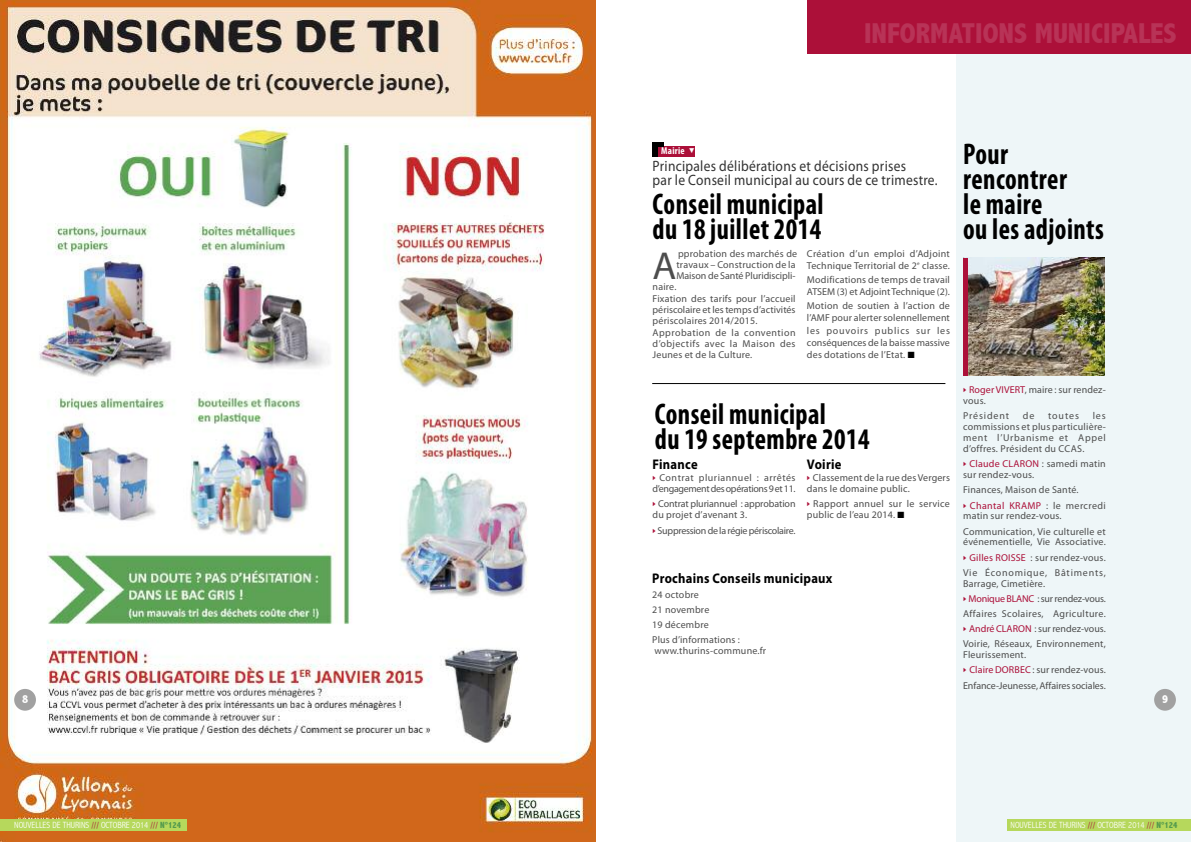
<style>
.page{position:relative;width:1191px;height:842px;background:#fff}
.page>*{position:absolute;margin:0;border:0;box-sizing:border-box;transform-origin:0 0}
.t1{font:39.1px "Myriad Pro";color:#4d4d4d}
.t2{font:700 condensed 30px/25px "Myriad Pro";letter-spacing:.015em;color:#000;scale:.9 1}
.t3{font:800 condensed 28.7px "Abadi";color:#b83357}
.t4{font:15px/14px "Myriad Pro";letter-spacing:.02em;color:#333;scale:.9 1}
.t5{font:700 14px "Myriad Pro";letter-spacing:.02em;color:#000;scale:.9 1}
.t6{font:800 condensed 12px "Abadi";color:#fff}
.t7{font:10px/10.9px "Myriad Pro";letter-spacing:.02em;color:#4d4d4d}
.t8{font:10px/15.2px "Myriad Pro";letter-spacing:-.005em;color:#4d4d4d}
.t9{font:10px/10.9px "Myriad Pro";letter-spacing:.045em;color:#4d4d4d}
.t10{font:10px/10.9px "Myriad Pro";color:#4d4d4d}
.t11{font:10px/10.9px "Myriad Pro";letter-spacing:-.01em;color:#4d4d4d}
.t12{font:10px "Myriad Pro";letter-spacing:-.025em;color:#4d4d4d}
.t13{font:10px "Myriad Pro";letter-spacing:.085em;color:#4d4d4d}
.t14{font:700 condensed 10px "Myriad Pro";letter-spacing:.03em;color:#fff}
.t15{font:300 condensed 9px "Abadi";color:#fff}
.s1{color:#000}
.s2{color:#ac1039}
.s3{font-weight:800;color:#539a4d}
</style>
<div class="page">
<div style="left:956px;top:45px;width:235px;height:797px;background:#eef6f8"></div>
<img style="left:0;top:0;width:595px;height:842px">
<div style="left:1006px;top:819px;width:185px;height:12px;background:#b6d85c"></div>
<div style="left:0;top:819px;width:187px;height:12px;background:#b6d85c"></div>
<div style="left:14px;top:689px;width:22px;height:22px;background:#a1a1a1;border-radius:50%"></div>
<div style="left:1154px;top:689px;width:21px;height:22px;background:#a1a1a1;border-radius:50%"></div>
<div style="left:807px;top:0;width:384px;height:54px;background:#ac1039"></div>
<div style="left:652px;top:146px;width:43px;height:11px;background:#ac1039"></div>
<div style="left:652px;top:146px;width:5px;height:11px;background:#000"></div>
<div style="left:652px;top:142px;width:11px;height:5px;background:#000"></div>
<hr style="left:652px;top:383px;width:293px;height:1px;background:#000">
<img style="left:967px;top:258px;width:138px;height:118px">
<hr style="left:963px;top:258px;width:4px;height:118px;background:#ac1039">
<h3 class="t3" style="left:864px;top:18px;width:314px">INFORMATIONS MUNICIPALES</h3>
<p class="t14" style="left:661px;top:147px;width:25px">Mairie</p>
<h3 class="t4" style="left:652px;top:160px;width:318px">Principales délibérations et décisions prises<br>par le Conseil municipal au cours de ce trimestre.</h3>
<h2 class="t2" style="left:652px;top:194px;width:192px">Conseil municipal du 18 juillet 2014</h2>
<h1 class="t1" style="left:652px;top:251px;width:25px">A</h1>
<p class="t7" style="left:676px;top:249px;width:122px">pprobation des marchés de travaux – Construction de la<br>Maison de Santé Pluridiscipli-</p>
<p class="t7" style="left:652px;top:281px;width:144px;line-height:12.4px">naire.<br>Fixation des tarifs pour l’accueil</p>
<p class="t10" style="left:652px;top:305px;width:144px">périscolaire et les temps d’activités périscolaires 2014/2015.</p>
<p class="t7" style="left:652px;top:328px;width:144px;text-align:justify">Approbation de la convention d’objectifs avec la Maison des Jeunes et de la Culture.</p>
<p class="t7" style="left:807px;top:248px;width:144px;line-height:12.3px">Création d’un emploi d’Adjoint<br>Technique Territorial de 2<sup>e</sup> classe.</p>
<p class="t7" style="left:807px;top:274px;width:144px;line-height:12.3px">Modifications de temps de travail<br>ATSEM (3) et AdjointTechnique (2).</p>
<p class="t7" style="left:807px;top:300px;width:144px;line-height:12.3px;text-align:justify">Motion de soutien à l’action de l’AMF pour alerter solennellement les pouvoirs publics sur les conséquences de la baisse massive des dotations de l’Etat. <span class="s1">■</span></p>
<h2 class="t2" style="left:655px;top:404px;width:240px">Conseil municipal<br>du 19 septembre 2014</h2>
<h3 class="t5" style="left:652px;top:459px;width:52px">Finance</h3>
<p class="t9" style="left:652px;top:473px;width:144px"><span class="s2">✓</span> Contrat pluriannuel : arrêtés d’engagementdesopérations9et11.</p>
<p class="t11" style="left:652px;top:499px;width:144px"><span class="s2">✓</span> Contrat pluriannuel : approbation du projet d’avenant 3.</p>
<p class="t12" style="left:652px;top:526px;width:144px"><span class="s2">✓</span> Suppressiondelarégiepériscolaire.</p>
<h3 class="t5" style="left:807px;top:459px;width:40px">Voirie</h3>
<p class="t7" style="left:807px;top:473px;width:144px"><span class="s2">✓</span> Classement de la rue desVergers dans le domaine public.</p>
<p class="t7" style="left:807px;top:499px;width:144px"><span class="s2">✓</span> Rapport annuel sur le service public de l’eau 2014. <span class="s1">■</span></p>
<h3 class="t5" style="left:652px;top:573px;width:202px">Prochains Conseils municipaux</h3>
<p class="t7" style="left:652px;top:588px;width:89px;line-height:15.2px">24 octobre<br>21 novembre<br>19 décembre<br>Plus d’informations :</p>
<p class="t7" style="left:654px;top:646px;width:113px">www.thurins-commune.fr</p>
<h2 class="t2" style="left:963px;top:144px;width:158px">Pour rencontrer<br>le maire<br>ou les adjoints</h2>
<p class="t7" style="left:963px;top:385px;width:144px"><span class="s2">✓ RogerVIVERT</span>, maire : sur rendez&shy;vous.</p>
<p class="t13" style="left:963px;top:412px;width:48px">Président</p>
<p class="t7" style="left:1023px;top:411px;width:13px">de</p>
<p class="t7" style="left:1048px;top:411px;width:32px">toutes</p>
<p class="t7" style="left:963px;top:411px;width:144px;text-align:justify;text-indent:130px">les commissions et plus particulière&shy;ment l’Urbanisme et Appel d’offres. Président du CCAS.</p>
<p class="t7" style="left:963px;top:459px;width:144px"><span class="s2">✓ Claude CLARON</span> : samedi matin sur rendez-vous.</p>
<p class="t7" style="left:963px;top:485px;width:117px">Finances, Maison de Santé.</p>
<p class="t7" style="left:963px;top:500px;width:144px"><span class="s2">✓ Chantal KRAMP</span> : le mercredi matin sur rendez-vous.</p>
<p class="t7" style="left:963px;top:527px;width:144px">Communication, Vie culturelle et événementielle, Vie Associative.</p>
<p class="t7" style="left:963px;top:550px;width:144px;line-height:15.2px"><span class="s2">✓ Gilles ROISSE</span> : sur rendez-vous.<br>Vie Économique, Bâtiments,</p>
<p class="t7" style="left:963px;top:579px;width:83px">Barrage, Cimetière.</p>
<p class="t7" style="left:963px;top:592px;width:144px;line-height:15.2px"><span class="s2">✓ Monique BLANC</span> : sur rendez-vous.<br>Affaires Scolaires, Agriculture.</p>
<p class="t7" style="left:963px;top:622px;width:144px;line-height:15.2px"><span class="s2">✓ AndréCLARON</span> :surrendez-vous.<br>Voirie, Réseaux, Environnement,</p>
<p class="t7" style="left:963px;top:650px;width:65px">Fleurissement.</p>
<p class="t8" style="left:963px;top:663px;width:144px"><span class="s2">✓ Claire DORBEC</span> : sur rendez-vous.<br>Enfance-Jeunesse, Affaires sociales.</p>
<p class="t6" style="left:22px;top:692px;width:8px">8</p>
<p class="t6" style="left:1162px;top:692px;width:8px">9</p>
<p class="t15" style="left:14px;top:820px;width:168px">NOUVELLES DE THURINS <span class="s2">///</span> OCTOBRE 2014 <span class="s2">///</span> <span class="s3">N°124</span></p>
<p class="t15" style="left:1010px;top:820px;width:168px">NOUVELLES DE THURINS <span class="s2">///</span> OCTOBRE 2014 <span class="s2">///</span> <span class="s3">N°124</span></p>
</div>
